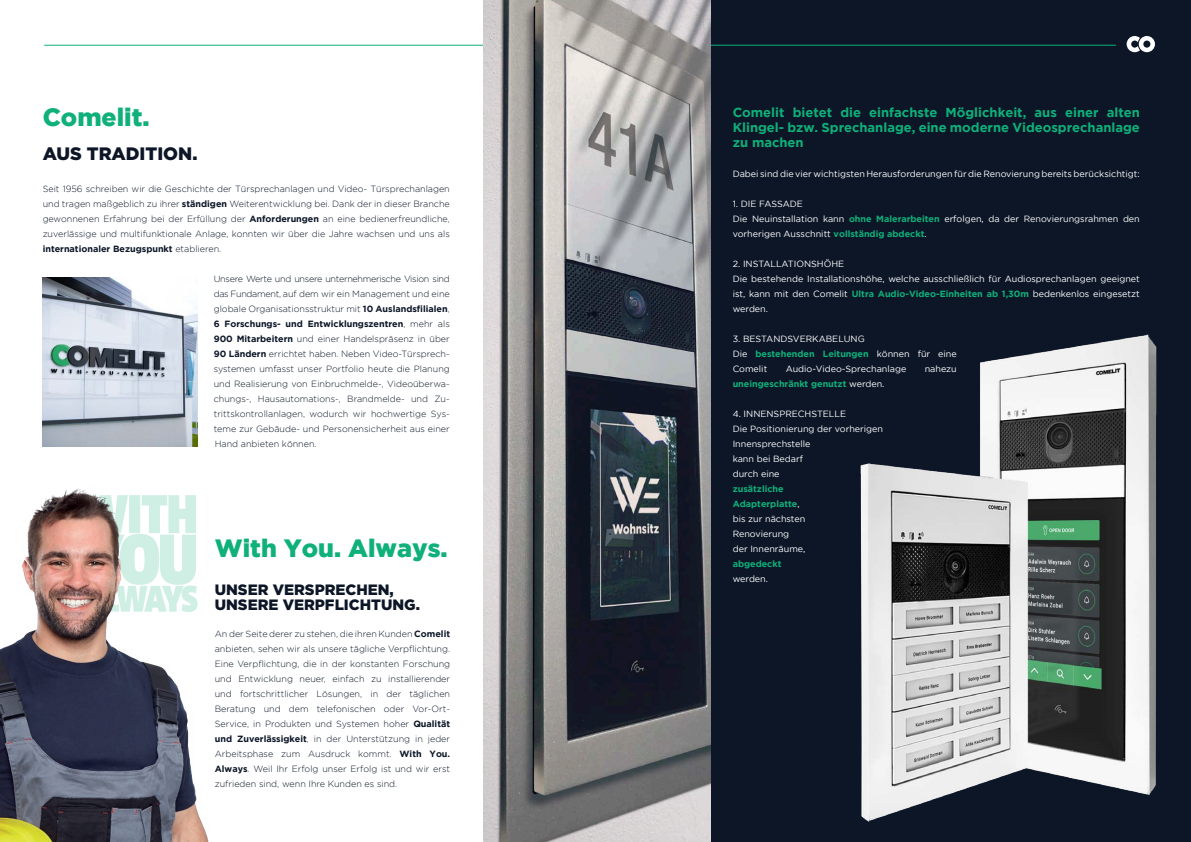
<style>
.page{position:relative;width:1191px;height:842px;background:#fff}
.page>*{position:absolute;margin:0;border:0;box-sizing:border-box;transform-origin:0 0}
.t1{font:900 25px "Gotham";color:#0fb07a}
.t2{font:900 18px "Gotham";color:#0c1627}
.t3{font:900 15px "Gotham";color:#0c1627}
.t4{font:700 13px/15px "Gotham";color:#0fb07a;text-align:justify}
.t5{font:300 9px/15px "Gotham";color:#0c1627;text-align:justify}
.t6{font:9px/15px "Gotham";color:#fff}
.t7{font:700 9px "Gotham";color:#0fb07a}
.s1{font-weight:700}
.s2{font-weight:700;color:#0fb07a}
.s3{font-weight:400;color:#fff}
</style>
<div class="page">
<div style="left:710px;top:0;width:481px;height:842px;background:#0c1627"></div>
<svg style="left:1126px;top:36px;width:29px;height:16px"></svg>
<img style="left:43px;top:278px;width:155px;height:168px">
<img style="left:0;top:488px;width:209px;height:354px">
<img style="left:860px;top:334px;width:297px;height:488px">
<hr style="left:44px;top:45px;width:1071px;height:1px;background:#0fb07a">
<img style="left:483px;top:0;width:227px;height:842px">
<p class="t1" style="left:43px;top:103px;width:108px">Comelit.</p>
<p class="t2" style="left:43px;top:143px;width:156px">AUS TRADITION.</p>
<p class="t5" style="left:43px;top:181px;width:409px">Seit 1956 schreiben wir die Geschichte der Türsprechanlagen und Video- Türsprechanlagen und tragen maßgeblich zu ihrer <span class="s1">ständigen</span> Weiterentwicklung bei. Dank der in dieser Branche gewonnenen Erfahrung bei der Erfüllung der <span class="s1">Anforderungen</span> an eine bedienerfreundliche, zuverlässige und multifunktionale Anlage, konnten wir über die Jahre wachsen und uns als <span class="s1">internationaler Bezugspunkt</span> etablieren.</p>
<p class="t5" style="left:214px;top:271px;width:238px">Unsere Werte und unsere unternehmerische Vision sind das Fundament, auf dem wir ein Management und eine globale Organisationsstruktur mit <span class="s1">10 Auslandsfilialen</span>, <span class="s1">6 Forschungs- und Entwicklungszentren</span>, mehr als <span class="s1">900 Mitarbeitern</span> und einer Handelspräsenz in über <span class="s1">90 Ländern</span> errichtet haben. Neben Video-Türsprech&shy;systemen umfasst unser Portfolio heute die Planung und Realisierung von Einbruchmelde-, Videoüberwa&shy;chungs-, Hausautomations-, Brandmelde- und Zu&shy;trittskontrollanlagen, wodurch wir hochwertige Sys&shy;teme zur Gebäude- und Personensicherheit aus einer Hand anbieten können.</p>
<p class="t1" style="left:215px;top:533px;width:234px">With You. Always.</p>
<p class="t3" style="left:215px;top:581px;width:181px">UNSER VERSPRECHEN,</p>
<p class="t3" style="left:215px;top:596px;width:207px">UNSERE VERPFLICHTUNG.</p>
<p class="t5" style="left:215px;top:626px;width:237px">An der Seite derer zu stehen, die ihren Kunden <span class="s1">Comelit </span>anbieten, sehen wir als unsere tägliche Verpflichtung.<br>Eine Verpflichtung, die in der konstanten Forschung und Entwicklung neuer, einfach zu installierender und fortschrittlicher Lösungen, in der täglichen Beratung und dem telefonischen oder Vor-Ort-Service, in Produkten und Systemen hoher <span class="s1">Qualität und Zuverlässigkeit</span>, in der Unterstützung in jeder Arbeitsphase zum Ausdruck kommt. <span class="s1">With You.<br>Always</span>. Weil Ihr Erfolg unser Erfolg ist und wir erst zufrieden sind, wenn Ihre Kunden es sind.</p>
<p class="t4" style="left:732px;top:105px;width:409px">Comelit bietet die einfachste Möglichkeit, aus einer alten Klingel- bzw. Sprechanlage, eine moderne Videosprechanlage zu machen</p>
<p class="t6" style="left:732px;top:166px;width:408px">Dabei sind die vier wichtigsten Herausforderungen für die Renovierung bereits berücksichtigt:</p>
<p class="t6" style="left:732px;top:196px;width:72px">1. DIE FASSADE</p>
<p class="t6" style="left:732px;top:211px;width:409px">Die Neuinstallation kann <span class="s2">ohne Malerarbeiten</span> erfolgen, da der Renovierungsrahmen den vorherigen Ausschnitt <span class="s2">vollständig abdeckt</span>.</p>
<p class="t6" style="left:732px;top:256px;width:113px">2. INSTALLATIONSHÖHE</p>
<p class="t6" style="left:732px;top:271px;width:409px;text-align:justify">Die bestehende Installationshöhe, welche ausschließlich für Audiosprechanlagen geeignet ist, kann mit den Comelit <span class="s2">Ultra Audio-Video-Einheiten ab 1,30m</span> bedenkenlos eingesetzt werden.</p>
<p class="t6" style="left:732px;top:331px;width:133px">3. BESTANDSVERKABELUNG</p>
<p class="t6" style="left:732px;top:346px;width:226px">Die <span class="s2">bestehenden Leitungen</span> können für eine<br>Comelit</p>
<p class="t6" style="left:785px;top:361px;width:122px">Audio-Video-Sprechanlage</p>
<p class="t6" style="left:924px;top:361px;width:34px">nahezu</p>
<p class="t7" style="left:732px;top:379px;width:153px">uneingeschränkt genutzt <span class="s3">werden.</span></p>
<p class="t6" style="left:732px;top:406px;width:115px">4. INNENSPRECHSTELLE</p>
<p class="t6" style="left:732px;top:421px;width:152px">Die Positionierung der vorherigen<br>Innensprechstelle<br>kann bei Bedarf<br>durch eine<br><span class="s2">zusätzliche<br>Adapterplatte</span>,<br>bis zur nächsten<br>Renovierung<br>der Innenräume,<br><span class="s2">abgedeckt<br></span>werden.</p>
</div>
